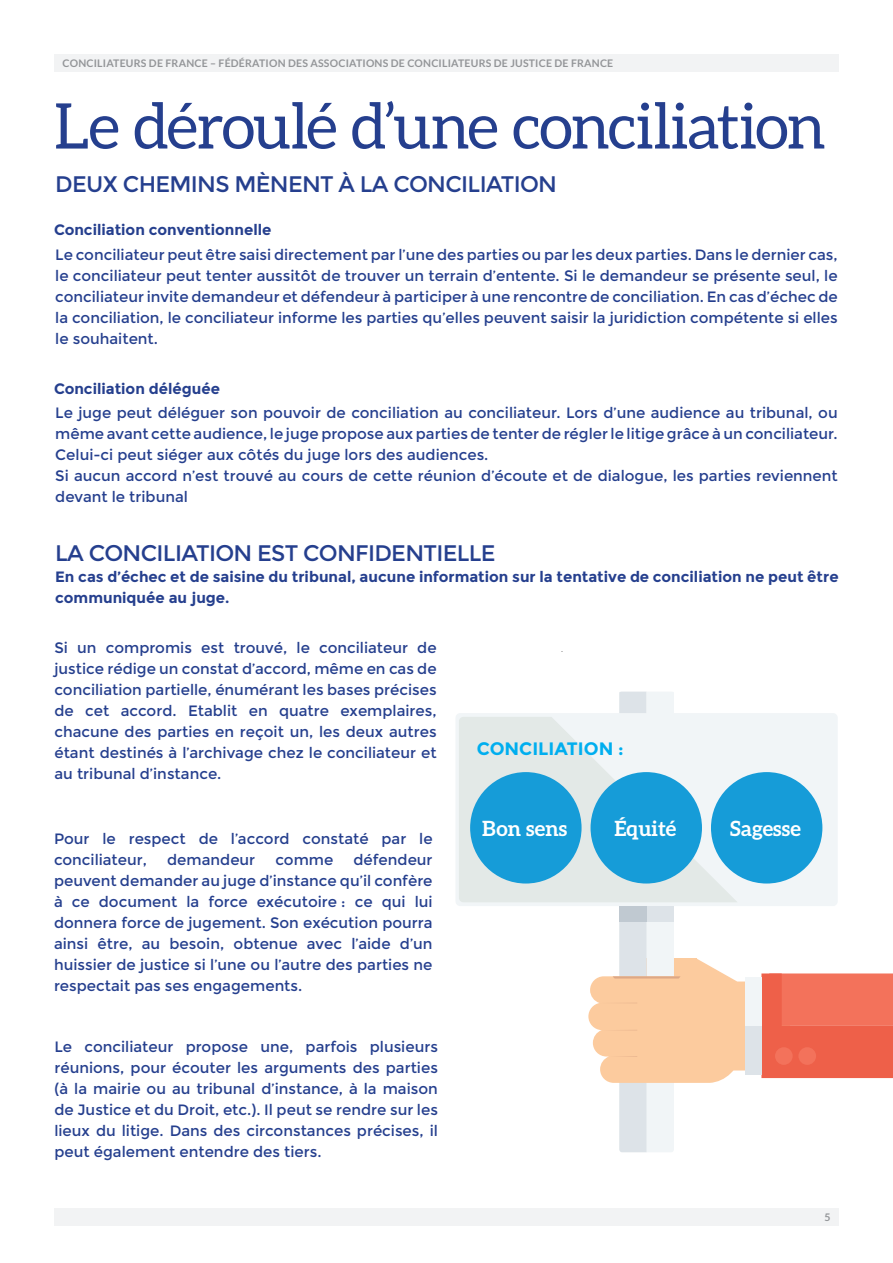
<style>
.page{position:relative;width:893px;height:1263px;background:#fff}
.page>*{position:absolute;margin:0;border:0;box-sizing:border-box;transform-origin:0 0}
.t1{font:63px "Aleo";letter-spacing:-.025em;color:#253f8e}
.t2{font:22.5px "Montserrat";letter-spacing:-.03em;color:#253f8e}
.t3{font:700 21px "Aleo";color:#fff}
.t4{font:700 18px "Montserrat";color:#00aeef}
.t5{font:15px/21px "Montserrat";color:#253f8e;text-align:justify}
.t6{font:700 15px/21px "Montserrat";color:#253f8e}
.t7{font:700 10.5px "Lato";letter-spacing:.02em;color:#939598}
</style>
<div class="page">
<div style="left:54px;top:54px;width:784px;height:18px;background:#f2f3f4"></div>
<div style="left:54px;top:1208px;width:785px;height:18px;background:#f2f3f4"></div>
<svg style="left:619px;top:692px;width:55px;height:21px"></svg>
<svg style="left:588px;top:922px;width:305px;height:230px"></svg>
<div style="left:744px;top:1026px;width:17px;height:48px;background:#dde3e8"></div>
<div style="left:744px;top:977px;width:17px;height:49px;background:#f1f5f7"></div>
<div style="left:775px;top:1047px;width:18px;height:18px;background:#f3725b;border-radius:50%"></div>
<div style="left:798px;top:1047px;width:18px;height:18px;background:#f3725b;border-radius:50%"></div>
<div style="left:455px;top:713px;width:383px;height:193px;background:#f1f5f7;border-radius:5px"></div>
<div style="left:647px;top:906px;width:27px;height:16px;background:#dde3e8"></div>
<div style="left:619px;top:906px;width:28px;height:16px;background:#c0c9d1"></div>
<svg style="left:459px;top:717px;width:279px;height:185px;fill:#e3e9e7"></svg>
<div style="left:470px;top:772px;width:112px;height:111px;background:#169cd8;border-radius:50%"></div>
<div style="left:591px;top:772px;width:111px;height:111px;background:#169cd8;border-radius:50%"></div>
<div style="left:711px;top:772px;width:111px;height:111px;background:#169cd8;border-radius:50%"></div>
<p class="t7" style="left:63px;top:57px;width:552px">CONCILIATEURS DE FRANCE – FÉDÉRATION DES ASSOCIATIONS DE CONCILIATEURS DE JUSTICE DE FRANCE</p>
<h1 class="t1" style="left:54px;top:91px;width:773px">Le déroulé d’une conciliation</h1>
<h2 class="t2" style="left:55px;top:171px;width:503px">DEUX CHEMINS MÈNENT À LA CONCILIATION</h2>
<p class="t6" style="left:54px;top:219px;width:219px">Conciliation conventionnelle</p>
<p class="t5" style="left:55px;top:245px;width:784px">Le conciliateur peut être saisi directement par l’une des parties ou par les deux parties. Dans le dernier cas, le conciliateur peut tenter aussitôt de trouver un terrain d’entente. Si le demandeur se présente seul, le conciliateur invite demandeur et défendeur à participer à une rencontre de conciliation. En cas d’échec de la conciliation, le conciliateur informe les parties qu’elles peuvent saisir la juridiction compétente si elles le souhaitent.</p>
<p class="t6" style="left:54px;top:378px;width:167px">Conciliation déléguée</p>
<p class="t5" style="left:55px;top:402px;width:784px;text-align:left">Le juge peut déléguer son pouvoir de conciliation au conciliateur. Lors d’une audience au tribunal, ou même avant cette audience, le juge propose aux parties de tenter de régler le litige grâce à un conciliateur.<br>Celui-ci peut siéger aux côtés du juge lors des audiences.<br>Si aucun accord n’est trouvé au cours de cette réunion d’écoute et de dialogue, les parties reviennent devant le tribunal</p>
<h2 class="t2" style="left:55px;top:540px;width:442px">LA CONCILIATION EST CONFIDENTIELLE</h2>
<p class="t6" style="left:55px;top:566px;width:785px">En cas d’échec et de saisine du tribunal, aucune information sur la tentative de conciliation ne peut être communiquée au juge.</p>
<p class="t5" style="left:54px;top:637px;width:384px">Si un compromis est trouvé, le conciliateur de justice rédige un constat d’accord, même en cas de conciliation partielle, énumérant les bases précises de cet accord. Etablit en quatre exemplaires, chacune des parties en reçoit un, les deux autres étant destinés à l’archivage chez le conciliateur et au tribunal d’instance.</p>
<p class="t5" style="left:54px;top:828px;width:380px">Pour le respect de l’accord constaté par le conciliateur,</p>
<p class="t5" style="left:54px;top:849px;width:380px;text-indent:299px">défendeur peuvent demander au juge d’instance qu’il confère à ce document la force exécutoire : ce qui lui donnera force de jugement. Son exécution pourra ainsi être, au besoin, obtenue avec l’aide d’un huissier de justice si l’une ou l’autre des parties ne respectait pas ses engagements.</p>
<p class="t5" style="left:167px;top:849px;width:90px">demandeur</p>
<p class="t5" style="left:275px;top:849px;width:59px">comme</p>
<p class="t5" style="left:54px;top:1037px;width:385px">Le conciliateur propose une, parfois plusieurs réunions, pour écouter les arguments des parties (à la mairie ou au tribunal d’instance, à la maison de Justice et du Droit, etc.). Il peut se rendre sur les lieux du litige. Dans des circonstances précises, il peut également entendre des tiers.</p>
<p class="t4" style="left:477px;top:738px;width:148px">CONCILIATION :</p>
<h3 class="t3" style="left:482px;top:816px;width:86px">Bon sens</h3>
<h3 class="t3" style="left:614px;top:816px;width:63px">Équité</h3>
<h3 class="t3" style="left:730px;top:816px;width:72px">Sagesse</h3>
<p class="t7" style="left:824px;top:1211px;width:8px">5</p>
</div>
